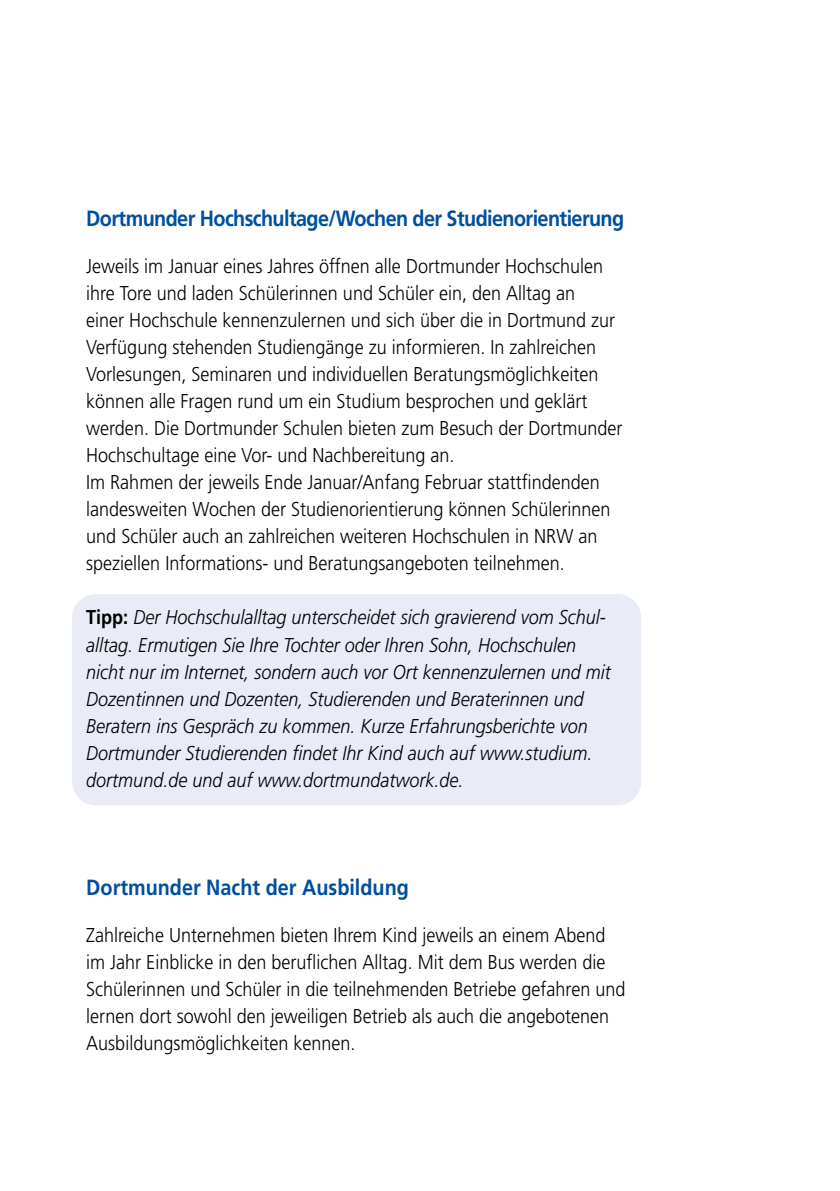
<style>
.page{position:relative;width:840px;height:1191px;background:#fff}
.page>*{position:absolute;margin:0;border:0;box-sizing:border-box;transform-origin:0 0}
.t1{font:700 22px "Frutiger LT";letter-spacing:-.03em;color:#004f9f;scale:.9 1}
.t2{font:700 22px "Frutiger LT";color:#004f9f;scale:.9 1}
.t3{font:300 20px/27px "Frutiger LT";color:#000;scale:.9 1}
.t4{font:italic 300 20px/27px "Frutiger LT";color:#000;scale:.9 1}
.s1{font-weight:700;font-style:normal}
</style>
<div class="page">
<div style="left:72px;top:594px;width:569px;height:211px;background:#e9ebf7;border-radius:24px"></div>
<p class="t1" style="left:86px;top:206px;width:599px">Dortmunder Hochschultage/Wochen der Studienorientierung</p>
<p class="t3" style="left:86px;top:253px;width:597px">Jeweils im Januar eines Jahres öffnen alle Dortmunder Hochschulen ihre Tore und laden Schülerinnen und Schüler ein, den Alltag an<br>einer Hochschule kennenzulernen und sich über die in Dortmund zur Verfügung stehenden Studiengänge zu informieren. In zahlreichen Vorlesungen, Seminaren und individuellen Beratungsmöglichkeiten können alle Fragen rund um ein Studium besprochen und geklärt werden. Die Dortmunder Schulen bieten zum Besuch der Dortmunder Hochschultage eine Vor- und Nachbereitung an.<br>Im Rahmen der jeweils Ende Januar/Anfang Februar stattfindenden landesweiten Wochen der Studienorientierung können Schülerinnen und Schüler auch an zahlreichen weiteren Hochschulen in NRW an speziellen Informations- und Beratungsangeboten teilnehmen.</p>
<p class="t4" style="left:86px;top:604px;width:584px"><span class="s1">Tipp:</span> Der Hochschulalltag unterscheidet sich gravierend vom Schul&shy;alltag. Ermutigen Sie Ihre Tochter oder Ihren Sohn, Hochschulen nicht nur im Internet, sondern auch vor Ort kennenzulernen und mit Dozentinnen und Dozenten, Studierenden und Beraterinnen und Beratern ins Gespräch zu kommen. Kurze Erfahrungsberichte von Dortmunder Studierenden findet Ihr Kind auch auf www.studium. dortmund.de und auf www.dortmundatwork.de.</p>
<p class="t2" style="left:86px;top:874px;width:360px">Dortmunder Nacht der Ausbildung</p>
<p class="t3" style="left:86px;top:921px;width:600px">Zahlreiche Unternehmen bieten Ihrem Kind jeweils an einem Abend im Jahr Einblicke in den beruflichen Alltag. Mit dem Bus werden die Schülerinnen und Schüler in die teilnehmenden Betriebe gefahren und lernen dort sowohl den jeweiligen Betrieb als auch die angebotenen Ausbildungsmöglichkeiten kennen.</p>
</div>
